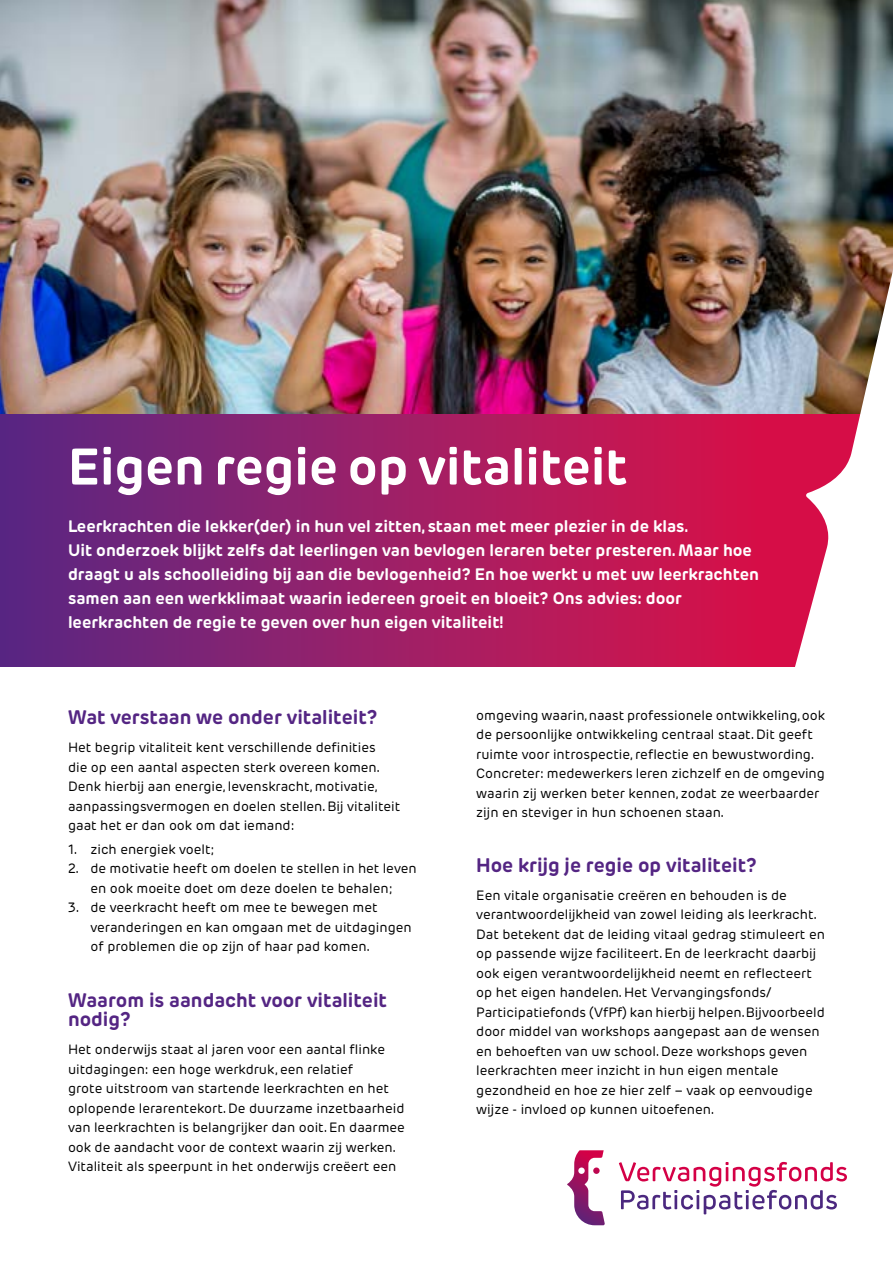
<style>
.page{position:relative;width:893px;height:1263px;background:#fff}
.page>*{position:absolute;margin:0;border:0;box-sizing:border-box;transform-origin:0 0}
._1-Kop{font:700 51px "Rubrik Edge New";color:#fff}
._3-titel{font:700 19.5px/19.5px "Rubrik Edge New";color:#542583}
._2-intro{font:700 16.5px/24px "Rubrik Edge New";color:#fff}
._4-platte_tekst{font:13.5px/19.5px "Rubrik Edge New";color:#000}
</style>
<div class="page">
<img style="left:0;top:0;width:893px;height:415px">
<svg style="left:0;top:415px;width:720px;height:251px;background:#931f6a"></svg>
<img style="left:720px;top:107px;width:173px;height:560px">
<svg style="left:567px;top:1150px;width:38px;height:75px"></svg>
<svg style="left:619px;top:1162px;width:228px;height:52px"></svg>
<p class="_1-Kop" style="left:68px;top:435px;width:561px">Eigen regie op vitaliteit</p>
<p class="_2-intro" style="left:68px;top:514px;width:622px">Leerkrachten die lekker(der) in hun vel zitten, staan met meer plezier in de klas.</p>
<p class="_2-intro" style="left:68px;top:538px;width:692px">Uit onderzoek blijkt zelfs dat leerlingen van bevlogen leraren beter presteren. Maar hoe draagt u als schoolleiding bij aan die bevlogenheid? En hoe werkt u met uw leerkrachten samen aan een werkklimaat waarin iedereen groeit en bloeit? Ons advies: door leerkrachten de regie te geven over hun eigen vitaliteit!</p>
<p class="_3-titel" style="left:68px;top:707px;width:311px">Wat verstaan we onder vitaliteit?</p>
<p class="_4-platte_tekst" style="left:68px;top:738px;width:334px">Het begrip vitaliteit kent verschillende definities<br>die op een aantal aspecten sterk overeen komen.<br>Denk hierbij aan energie, levenskracht, motivatie, aanpassingsvermogen en doelen stellen. Bij vitaliteit gaat het er dan ook om dat iemand:</p>
<p class="_4-platte_tekst" style="left:68px;top:839px;width:148px">1. zich energiek voelt;</p>
<p class="_4-platte_tekst" style="left:68px;top:859px;width:350px;text-align:center">2. de motivatie heeft om doelen te stellen in het leven en ook moeite doet om deze doelen te behalen;</p>
<p class="_4-platte_tekst" style="left:91px;top:898px;width:323px;text-indent:-22px">3. de veerkracht heeft om mee te bewegen met veranderingen en kan omgaan met de uitdagingen of problemen die op zijn of haar pad komen.</p>
<p class="_3-titel" style="left:68px;top:990px;width:321px">Waarom is aandacht voor vitaliteit nodig?</p>
<p class="_4-platte_tekst" style="left:68px;top:1040px;width:338px">Het onderwijs staat al jaren voor een aantal flinke uitdagingen: een hoge werkdruk, een relatief<br>grote uitstroom van startende leerkrachten en het oplopende lerarentekort. De duurzame inzetbaarheid van leerkrachten is belangrijker dan ooit. En daarmee ook de aandacht voor de context waarin zij werken.<br>Vitaliteit als speerpunt in het onderwijs creëert een</p>
<p class="_4-platte_tekst" style="left:476px;top:705px;width:350px">omgeving waarin, naast professionele ontwikkeling, ook de persoonlijke ontwikkeling centraal staat. Dit geeft ruimte voor introspectie, reflectie en bewustwording.<br>Concreter: medewerkers leren zichzelf en de omgeving waarin zij werken beter kennen, zodat ze weerbaarder zijn en steviger in hun schoenen staan.</p>
<p class="_3-titel" style="left:476px;top:855px;width:282px">Hoe krijg je regie op vitaliteit?</p>
<p class="_4-platte_tekst" style="left:476px;top:885px;width:350px">Een vitale organisatie creëren en behouden is de verantwoordelijkheid van zowel leiding als leerkracht.<br>Dat betekent dat de leiding vitaal gedrag stimuleert en op passende wijze faciliteert. En de leerkracht daarbij ook eigen verantwoordelijkheid neemt en reflecteert op het eigen handelen. Het Vervangingsfonds/ Participatiefonds (VfPf) kan hierbij helpen. Bijvoorbeeld door middel van workshops aangepast aan de wensen en behoeften van uw school. Deze workshops geven leerkrachten meer inzicht in hun eigen mentale gezondheid en hoe ze hier zelf – vaak op eenvoudige wijze - invloed op kunnen uitoefenen.</p>
</div>
